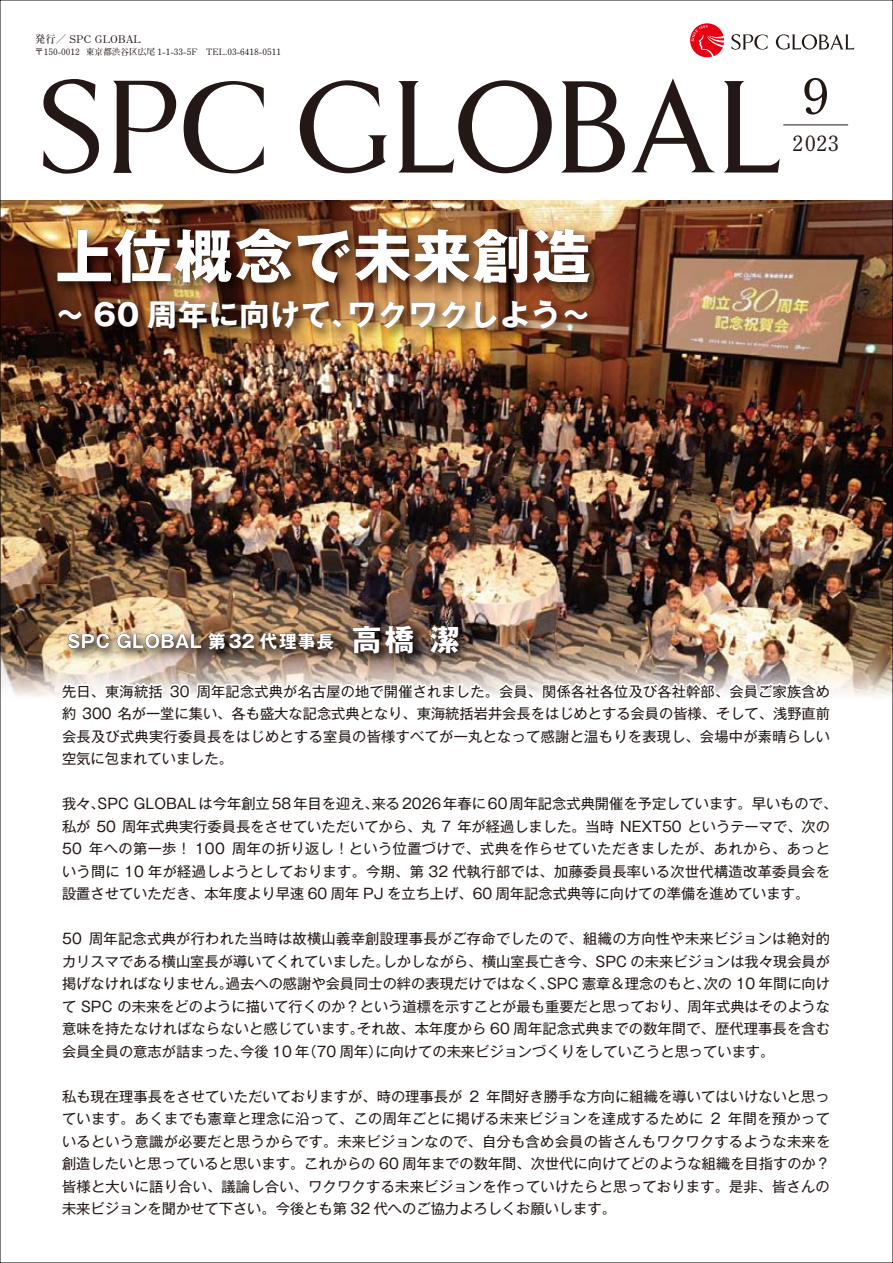
<style>
.page{position:relative;width:893px;height:1263px;background:#fff}
.page>*{position:absolute;margin:0;border:0;box-sizing:border-box;transform-origin:0 0}
.t1{font:700 58.5px "Gothic MB101 Pro";letter-spacing:.02em;color:#fff}
.t2{font:700 48.6px "Futo Min A101 Pro";color:#231815;scale:1.06 1}
.t3{font:700 30px "Gothic MB101 Pro";letter-spacing:.02em;color:#fff}
.t4{font:700 21px "Futo Min A101 Pro";color:#231815}
.t5{font:700 17.7px "Gothic MB101 Pro";letter-spacing:.02em;color:#fff}
.t6{font:14.25px/22.5px "Gothic MB101 Pro";color:#231815;text-align:justify}
.t7{font:700 10.5px "Futo Min A101 Pro";color:#231815}
.t8{font:700 8.7px "Futo Min A101 Pro";color:#231815}
.s1{font-size:29.7px}
</style>
<div class="page">
<img style="left:2px;top:200px;width:889px;height:497px">
<img style="left:59px;top:613px;width:421px;height:31px">
<svg style="left:300px;top:80px;width:87px;height:93px"></svg>
<svg style="left:398px;top:80px;width:154px;height:93px"></svg>
<svg style="left:561px;top:81px;width:64px;height:92px"></svg>
<svg style="left:631px;top:78px;width:84px;height:94px"></svg>
<svg style="left:724px;top:81px;width:56px;height:92px"></svg>
<svg style="left:113px;top:81px;width:63px;height:92px"></svg>
<svg style="left:43px;top:79px;width:56px;height:95px"></svg>
<svg style="left:184px;top:81px;width:80px;height:92px"></svg>
<svg style="left:776px;top:34px;width:78px;height:16px"></svg>
<svg style="left:731px;top:34px;width:36px;height:16px"></svg>
<svg style="left:690px;top:23px;width:34px;height:34px"></svg>
<hr style="left:783px;top:125px;width:65px;height:1px;background:#231815">
<img style="left:49px;top:220px;width:558px;height:81px">
<svg style="left:57px;top:228px;width:533px;height:55px;background:#4a2e1c"></svg>
<img style="left:50px;top:291px;width:555px;height:55px">
<svg style="left:59px;top:310px;width:23px;height:9px"></svg>
<svg style="left:95px;top:302px;width:43px;height:25px"></svg>
<svg style="left:148px;top:300px;width:119px;height:29px;background:#422b1c"></svg>
<svg style="left:273px;top:301px;width:69px;height:27px;background:#714c29"></svg>
<svg style="left:350px;top:302px;width:24px;height:26px"></svg>
<svg style="left:380px;top:301px;width:25px;height:28px"></svg>
<svg style="left:411px;top:301px;width:55px;height:28px;background:#896b49"></svg>
<svg style="left:475px;top:301px;width:22px;height:27px"></svg>
<svg style="left:503px;top:300px;width:54px;height:29px;background:#5c3522"></svg>
<svg style="left:564px;top:310px;width:24px;height:9px"></svg>
<img style="left:24px;top:644px;width:812px;height:54px">
<p class="t7" style="left:35px;top:31px;width:108px">発行／ SPC GLOBAL</p>
<p class="t8" style="left:35px;top:45px;width:248px">〒150-0012 東京都渋谷区広尾 1-1-33-5F　TEL.03-6418-0511</p>
<h1 class="t1" style="left:55px;top:208px;width:537px">上位概念で未来創造</h1>
<h3 class="t3" style="left:55px;top:290px;width:537px">～ 60 周年に向けて、ワクワクしよう～</h3>
<p class="t5" style="left:67px;top:626px;width:394px">SPC GLOBAL 第32 代理事長　<span class="s1">高橋 潔</span></p>
<h2 class="t2" style="left:802px;top:58px;width:27px">9</h2>
<h3 class="t4" style="left:792px;top:126px;width:48px">2023</h3>
<p class="t6" style="left:62px;top:678px;width:770px">先日、東海統括 30 周年記念式典が名古屋の地で開催されました。会員、関係各社各位及び各社幹部、会員ご家族含め約 300 名が一堂に集い、各も盛大な記念式典となり、東海統括岩井会長をはじめとする会員の皆様、そして、浅野直前会長及び式典実行委員長をはじめとする室員の皆様すべてが一丸となって感謝と温もりを表現し、会場中が素晴らしい空気に包まれていました。</p>
<p class="t6" style="left:62px;top:790px;width:777px;text-align:left">我々、SPC GLOBALは今年創立58年目を迎え、来る2026年春に60周年記念式典開催を予定しています。早いもので、私が 50 周年式典実行委員長をさせていただいてから、丸 7 年が経過しました。当時 NEXT50 というテーマで、次の50 年への第一歩！ 100 周年の折り返し！という位置づけで、式典を作らせていただきましたが、あれから、あっという間に 10 年が経過しようとしております。今期、第 32 代執行部では、加藤委員長率いる次世代構造改革委員会を設置させていただき、本年度より早速 60 周年 PJ を立ち上げ、60 周年記念式典等に向けての準備を進めています。</p>
<p class="t6" style="left:62px;top:925px;width:770px">50 周年記念式典が行われた当時は故横山義幸創設理事長がご存命でしたので、組織の方向性や未来ビジョンは絶対的カリスマである横山室長が導いてくれていました。しかしながら、横山室長亡き今、SPC の未来ビジョンは我々現会員が掲げなければなりません。過去への感謝や会員同士の絆の表現だけではなく、SPC 憲章＆理念のもと、次の 10 年間に向けて SPC の未来をどのように描いて行くのか？という道標を示すことが最も重要だと思っており、周年式典はそのような意味を持たなければならないと感じています。それ故、本年度から 60 周年記念式典までの数年間で、歴代理事長を含む会員全員の意志が詰まった、今後 10 年（70 周年）に向けての未来ビジョンづくりをしていこうと思っています。</p>
<p class="t6" style="left:62px;top:1083px;width:770px">私も現在理事長をさせていただいておりますが、時の理事長が 2 年間好き勝手な方向に組織を導いてはいけないと思っています。あくまでも憲章と理念に沿って、この周年ごとに掲げる未来ビジョンを達成するために 2 年間を預かっているという意識が必要だと思うからです。未来ビジョンなので、自分も含め会員の皆さんもワクワクするような未来を創造したいと思っていると思います。これからの 60 周年までの数年間、次世代に向けてどのような組織を目指すのか？皆様と大いに語り合い、議論し合い、ワクワクする未来ビジョンを作っていけたらと思っております。是非、皆さんの未来ビジョンを聞かせて下さい。今後とも第 32 代へのご協力よろしくお願いします。</p>
</div>
